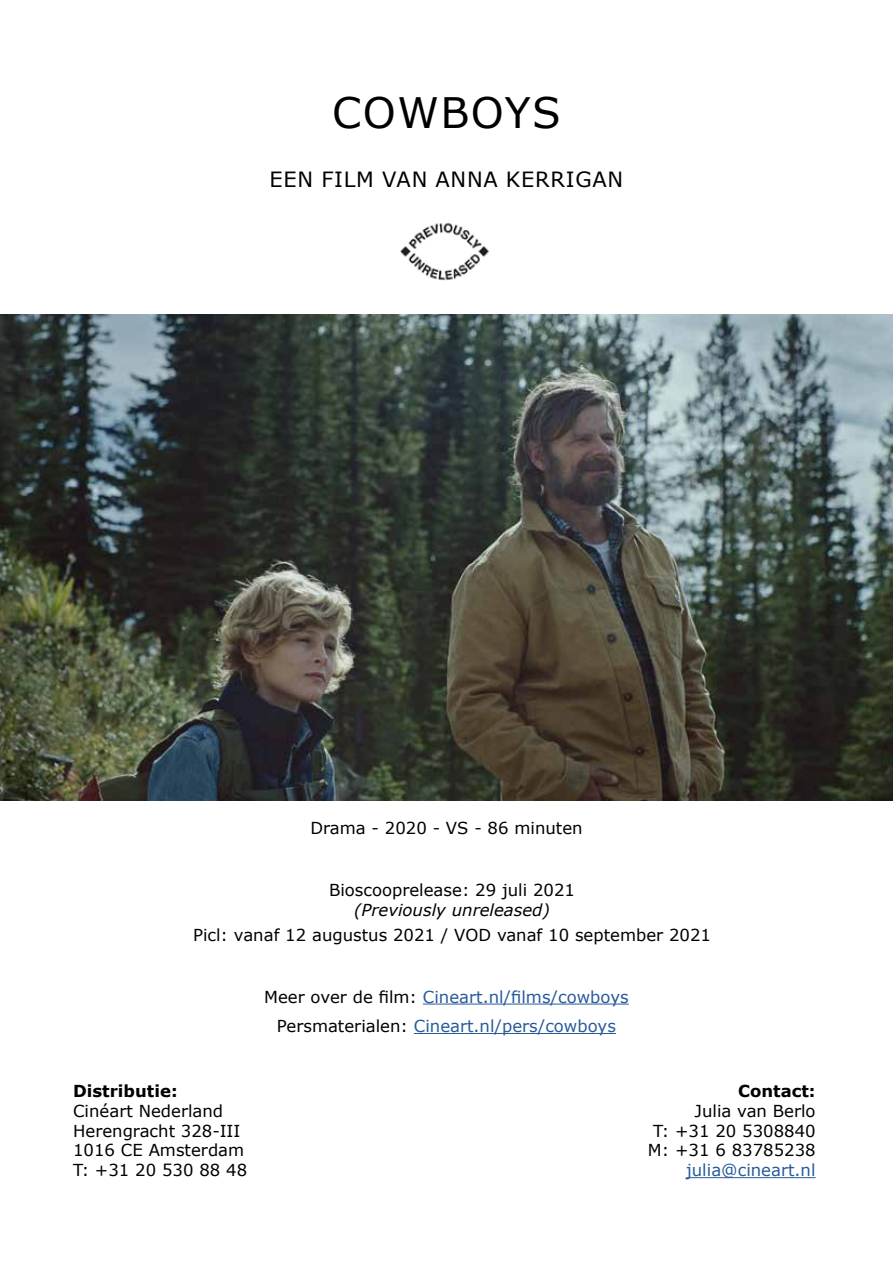
<style>
.page{position:relative;width:893px;height:1263px;background:#fff}
.page>*{position:absolute;margin:0;border:0;box-sizing:border-box;transform-origin:0 0}
.t1{font:42px "Verdana";letter-spacing:.035em;color:#000}
.t2{font:21px "Verdana";letter-spacing:.035em;color:#000}
.t3{font:16.5px/19.8px "Verdana";color:#000}
.t4{font:16.5px/29.4px "Verdana";color:#275b9b;text-align:center}
.t5{font:italic 16.5px "Verdana";color:#000}
.t6{font:700 16.5px "Verdana";color:#000}
.s1{color:#000}
</style>
<div class="page">
<hr style="left:686px;top:1177px;width:130px;height:1px;background:#275b9b">
<hr style="left:423px;top:1003px;width:206px;height:1px;background:#275b9b">
<hr style="left:414px;top:1033px;width:202px;height:1px;background:#275b9b">
<img style="left:0;top:315px;width:893px;height:485px">
<img style="left:400px;top:222px;width:89px;height:59px">
<h1 class="t1" style="left:332px;top:84px;width:230px">COWBOYS</h1>
<p class="t2" style="left:270px;top:165px;width:355px">EEN FILM VAN ANNA KERRIGAN</p>
<p class="t3" style="left:310px;top:818px;width:274px">Drama - 2020 - VS - 86 minuten</p>
<p class="t3" style="left:329px;top:880px;width:247px">Bioscooprelease: 29 juli 2021</p>
<p class="t5" style="left:354px;top:898px;width:197px">(Previously unreleased)</p>
<p class="t3" style="left:193px;top:925px;width:519px">Picl: vanaf 12 augustus 2021 / VOD vanaf 10 september 2021</p>
<p class="t4" style="left:264px;top:982px;width:366px"><span class="s1">Meer over de film:</span> Cineart.nl/films/cowboys<br><span class="s1">Persmaterialen:</span> Cineart.nl/pers/cowboys</p>
<p class="t6" style="left:73px;top:1079px;width:106px">Distributie:</p>
<p class="t3" style="left:73px;top:1101px;width:176px">Cinéart Nederland<br>Herengracht 328-III<br>1016 CE Amsterdam<br>T: +31 20 530 88 48</p>
<p class="t6" style="left:738px;top:1079px;width:79px">Contact:</p>
<p class="t3" style="left:648px;top:1101px;width:169px;text-align:right">Julia van Berlo<br>T: +31 20 5308840<br>M: +31 6 83785238</p>
<p class="t4" style="left:686px;top:1155px;width:131px">julia@cineart.nl</p>
</div>
